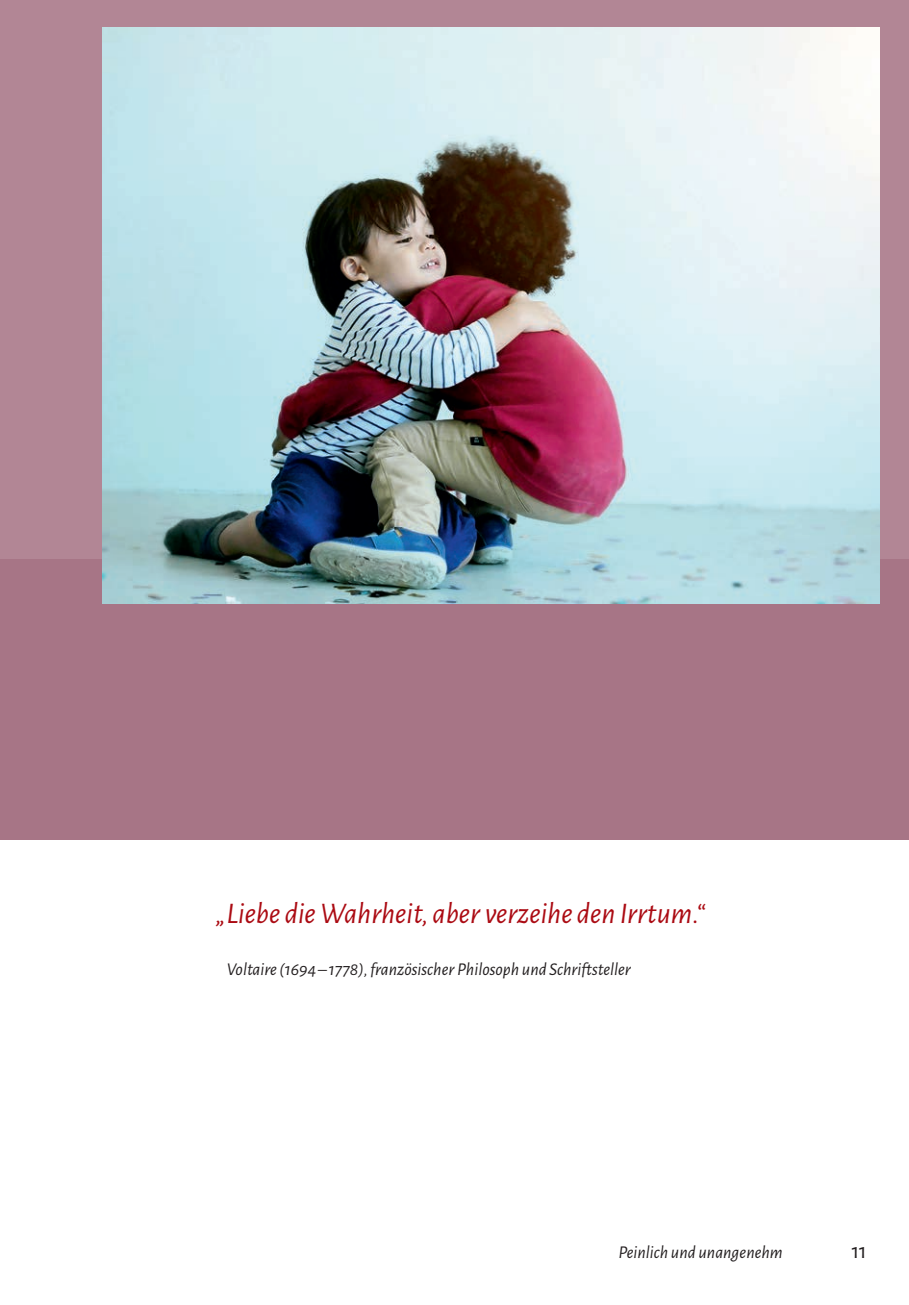
<style>
.page{position:relative;width:909px;height:1305px;background:#fff}
.page>*{position:absolute;margin:0;border:0;box-sizing:border-box;transform-origin:0 0}
.t1{font:italic 30px "Alegreya Sans";color:#ab0b13}
.t2{font:22px "Alegreya Sans";color:#231f20}
.t3{font:italic 18px "Alegreya Sans";color:#231f20}
</style>
<div class="page">
<div style="left:0;top:0;width:908px;height:839px;background:#a77586"></div>
<div style="left:0;top:0;width:908px;height:559px;background:#b28695"></div>
<img style="left:102px;top:27px;width:777px;height:576px">
<h1 class="t1" style="left:215px;top:893px;width:491px">„Liebe die Wahrheit, aber verzeihe den Irrtum.“</h1>
<p class="t3" style="left:227px;top:956px;width:405px">Voltaire (1694–1778), französischer Philosoph und Schriftsteller</p>
<p class="t3" style="left:618px;top:1239px;width:166px">Peinlich und unangenehm</p>
<p class="t2" style="left:851px;top:1235px;width:17px">11</p>
</div>
